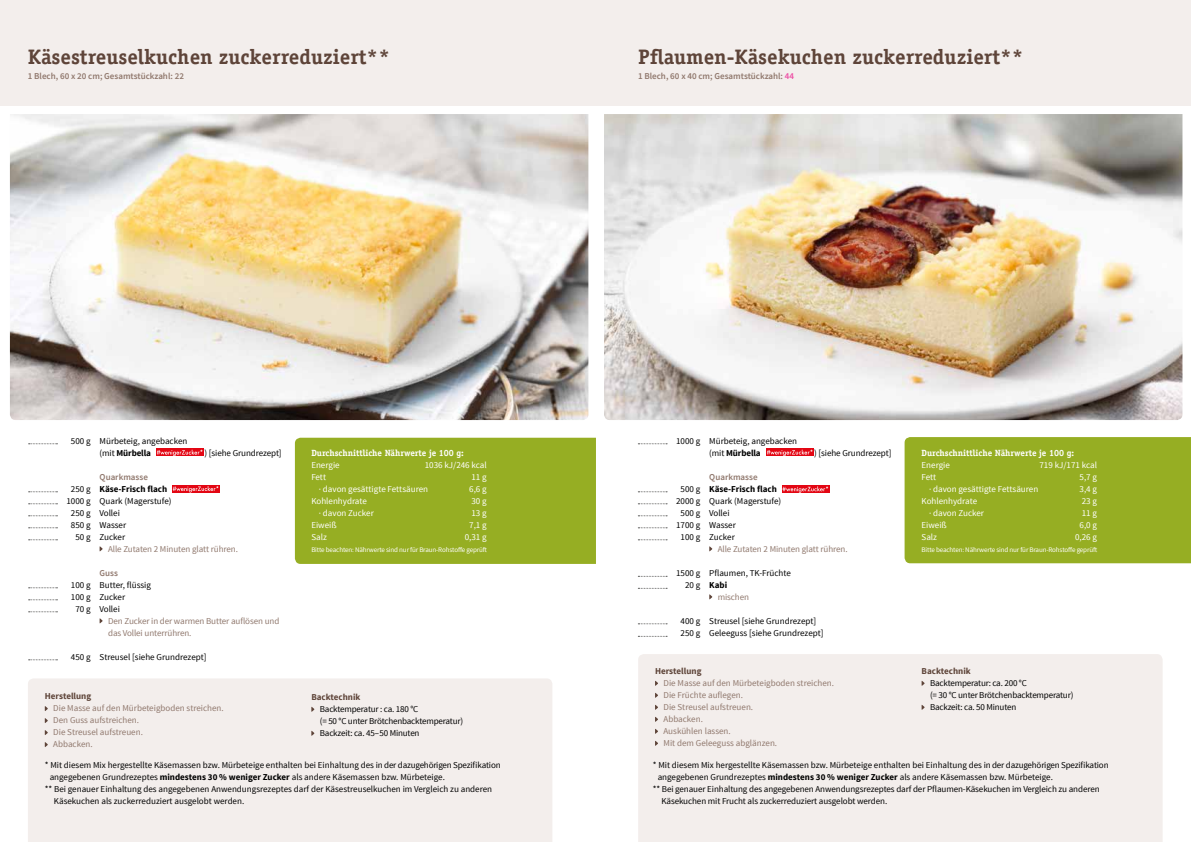
<style>
.page{position:relative;width:1191px;height:842px;background:#fff}
.page>*{position:absolute;margin:0;border:0;box-sizing:border-box;transform-origin:0 0}
.t1{font:700 21px "Officina Serif";color:#5e4439}
.t2{font:9px/12px "Source Sans Pro";color:#000}
.t3{font:9px/12px "Source Sans Pro";color:#90786d}
.t4{font:9px/12px "Source Sans Pro";color:#fff}
.t5{font:9px/12px "Source Sans Pro";letter-spacing:-.02em;color:#000}
.t6{font:600 9px "Source Sans Pro";color:#90786d}
.t7{font:700 9px "Officina Serif Std";color:#fff}
.t8{font:700 9px "Source Sans Pro";color:#5e4439}
.t9{font:700 9px "Source Sans Pro";color:#000}
.t10{font:7px "Source Sans Pro";letter-spacing:-.02em;color:#fff}
.s1{color:#ed4da4}
.s2{font-weight:700}
</style>
<div class="page">
<div style="left:0;top:0;width:1191px;height:106px;background:#f3eeec"></div>
<div style="left:638px;top:654px;width:524px;height:188px;background:#f3eeec"></div>
<div style="left:28px;top:678px;width:524px;height:164px;background:#f3eeec"></div>
<div style="left:295px;top:438px;width:301px;height:126px;background:#96ae23"></div>
<div style="left:904px;top:437px;width:287px;height:126px;background:#96ae23"></div>
<img style="left:604px;top:114px;width:578px;height:306px">
<img style="left:10px;top:114px;width:578px;height:306px">
<svg style="left:709px;top:546px;width:3px;height:6px"></svg>
<svg style="left:709px;top:594px;width:3px;height:6px"></svg>
<svg style="left:100px;top:546px;width:3px;height:6px"></svg>
<svg style="left:100px;top:618px;width:3px;height:6px"></svg>
<svg style="left:638px;top:444px;width:29px;height:1px"></svg>
<svg style="left:638px;top:492px;width:29px;height:1px"></svg>
<svg style="left:638px;top:504px;width:29px;height:1px"></svg>
<svg style="left:638px;top:516px;width:29px;height:1px"></svg>
<svg style="left:638px;top:528px;width:29px;height:1px"></svg>
<svg style="left:638px;top:540px;width:29px;height:1px"></svg>
<svg style="left:638px;top:576px;width:29px;height:1px"></svg>
<svg style="left:638px;top:588px;width:29px;height:1px"></svg>
<svg style="left:638px;top:624px;width:29px;height:1px"></svg>
<svg style="left:638px;top:636px;width:29px;height:1px"></svg>
<svg style="left:29px;top:444px;width:28px;height:1px"></svg>
<svg style="left:29px;top:492px;width:28px;height:1px"></svg>
<svg style="left:29px;top:504px;width:28px;height:1px"></svg>
<svg style="left:29px;top:516px;width:28px;height:1px"></svg>
<svg style="left:29px;top:528px;width:28px;height:1px"></svg>
<svg style="left:29px;top:540px;width:28px;height:1px"></svg>
<svg style="left:29px;top:588px;width:28px;height:1px"></svg>
<svg style="left:29px;top:600px;width:28px;height:1px"></svg>
<svg style="left:29px;top:612px;width:28px;height:1px"></svg>
<svg style="left:29px;top:660px;width:28px;height:1px"></svg>
<svg style="left:655px;top:680px;width:3px;height:6px"></svg>
<svg style="left:655px;top:692px;width:3px;height:6px"></svg>
<svg style="left:655px;top:704px;width:3px;height:6px"></svg>
<svg style="left:655px;top:716px;width:3px;height:6px"></svg>
<svg style="left:655px;top:728px;width:3px;height:6px"></svg>
<svg style="left:655px;top:740px;width:3px;height:6px"></svg>
<svg style="left:45px;top:706px;width:3px;height:5px"></svg>
<svg style="left:45px;top:718px;width:3px;height:5px"></svg>
<svg style="left:45px;top:730px;width:3px;height:5px"></svg>
<svg style="left:45px;top:742px;width:3px;height:5px"></svg>
<svg style="left:311px;top:706px;width:4px;height:6px"></svg>
<svg style="left:311px;top:730px;width:4px;height:6px"></svg>
<svg style="left:921px;top:680px;width:4px;height:6px"></svg>
<svg style="left:921px;top:704px;width:4px;height:6px"></svg>
<div style="left:781px;top:485px;width:48px;height:8px;background:#e30613"></div>
<svg style="left:782px;top:486px;width:46px;height:7px"></svg>
<svg style="left:172px;top:485px;width:48px;height:7px"></svg>
<svg style="left:173px;top:486px;width:45px;height:6px"></svg>
<div style="left:156px;top:448px;width:48px;height:8px;background:#e30613"></div>
<svg style="left:157px;top:450px;width:45px;height:6px"></svg>
<div style="left:766px;top:448px;width:48px;height:8px;background:#e30613"></div>
<svg style="left:767px;top:450px;width:45px;height:6px"></svg>
<h1 class="t1" style="left:28px;top:44px;width:364px">Käsestreuselkuchen zuckerreduziert**</h1>
<p class="t6" style="left:28px;top:70px;width:158px">1 Blech, 60 x 20 cm; Gesamtstückzahl: 22</p>
<h1 class="t1" style="left:638px;top:44px;width:387px">Pflaumen-Käsekuchen zuckerreduziert**</h1>
<p class="t6" style="left:638px;top:70px;width:158px">1 Blech, 60 x 40 cm; Gesamtstückzahl: <span class="s1">44</span></p>
<p class="t2" style="left:71px;top:435px;width:21px">500 g</p>
<p class="t2" style="left:66px;top:483px;width:26px;text-align:right">250 g<br>1000 g<br>250 g<br>850 g<br>50 g</p>
<p class="t2" style="left:71px;top:579px;width:21px;text-align:center">100 g<br>100 g<br>70 g</p>
<p class="t2" style="left:71px;top:651px;width:21px">450 g</p>
<p class="t2" style="left:100px;top:435px;width:89px">Mürbeteig, angebacken (mit <span class="s2">Mürbella</span></p>
<p class="t2" style="left:205px;top:447px;width:79px">) [siehe Grundrezept]</p>
<p class="t6" style="left:100px;top:471px;width:50px">Quarkmasse</p>
<p class="t9" style="left:100px;top:483px;width:69px">Käse-Frisch flach</p>
<p class="t2" style="left:100px;top:495px;width:74px">Quark (Magerstufe)<br>Vollei<br>Wasser<br>Zucker</p>
<p class="t3" style="left:108px;top:543px;width:131px">Alle Zutaten 2 Minuten glatt rühren.</p>
<p class="t6" style="left:100px;top:567px;width:20px">Guss</p>
<p class="t2" style="left:100px;top:579px;width:53px">Butter, flüssig<br>Zucker<br>Vollei</p>
<p class="t3" style="left:108px;top:615px;width:173px">Den Zucker in der warmen Butter auflösen und das Vollei unterrühren.</p>
<p class="t2" style="left:100px;top:651px;width:108px">Streusel [siehe Grundrezept]</p>
<p class="t8" style="left:45px;top:690px;width:48px">Herstellung</p>
<p class="t3" style="left:53px;top:702px;width:172px">Die Masse auf den Mürbeteigboden streichen.<br>Den Guss aufstreichen.<br>Die Streusel aufstreuen.<br>Abbacken.</p>
<p class="t2" style="left:709px;top:435px;width:89px">Mürbeteig, angebacken (mit <span class="s2">Mürbella</span></p>
<p class="t2" style="left:814px;top:447px;width:79px">) [siehe Grundrezept]</p>
<p class="t6" style="left:709px;top:471px;width:50px">Quarkmasse</p>
<p class="t9" style="left:709px;top:483px;width:69px">Käse-Frisch flach</p>
<p class="t2" style="left:709px;top:495px;width:74px">Quark (Magerstufe)<br>Vollei<br>Wasser<br>Zucker</p>
<p class="t3" style="left:718px;top:543px;width:131px">Alle Zutaten 2 Minuten glatt rühren.</p>
<p class="t2" style="left:709px;top:567px;width:83px">Pflaumen, TK-Früchte</p>
<p class="t9" style="left:709px;top:579px;width:19px">Kabi</p>
<p class="t3" style="left:718px;top:591px;width:33px">mischen</p>
<p class="t2" style="left:709px;top:615px;width:116px">Streusel [siehe Grundrezept]<br>Geleeguss [siehe Grundrezept]</p>
<p class="t2" style="left:676px;top:435px;width:26px">1000 g</p>
<p class="t7" style="left:311px;top:447px;width:154px">Durchschnittliche Nährwerte je 100 g:</p>
<p class="t4" style="left:311px;top:459px;width:30px">Energie<br>Fett</p>
<p class="t4" style="left:319px;top:483px;width:111px">· davon gesättigte Fettsäuren</p>
<p class="t4" style="left:311px;top:495px;width:57px">Kohlenhydrate</p>
<p class="t4" style="left:319px;top:507px;width:56px">· davon Zucker</p>
<p class="t4" style="left:311px;top:519px;width:27px">Eiweiß</p>
<p class="t4" style="left:311px;top:531px;width:17px">Salz</p>
<p class="t10" style="left:311px;top:545px;width:177px">Bitte beachten: Nährwerte sind nur für Braun-Rohstoffe geprüft</p>
<p class="t7" style="left:921px;top:447px;width:154px">Durchschnittliche Nährwerte je 100 g:</p>
<p class="t4" style="left:921px;top:459px;width:30px">Energie<br>Fett</p>
<p class="t4" style="left:929px;top:483px;width:111px">· davon gesättigte Fettsäuren</p>
<p class="t4" style="left:921px;top:495px;width:57px">Kohlenhydrate</p>
<p class="t4" style="left:929px;top:507px;width:56px">· davon Zucker</p>
<p class="t4" style="left:921px;top:519px;width:27px">Eiweiß</p>
<p class="t4" style="left:921px;top:531px;width:17px">Salz</p>
<p class="t10" style="left:921px;top:545px;width:177px">Bitte beachten: Nährwerte sind nur für Braun-Rohstoffe geprüft</p>
<p class="t4" style="left:425px;top:459px;width:64px;text-align:right">1036 kJ/246 kcal<br>11 g<br>6,6 g<br>30 g<br>13 g<br>7,1 g<br>0,31 g</p>
<p class="t4" style="left:1039px;top:459px;width:59px;text-align:right">719 kJ/171 kcal<br>5,7 g<br>3,4 g<br>23 g<br>11 g<br>6,0 g<br>0,26 g</p>
<p class="t2" style="left:676px;top:483px;width:26px;text-align:center">500 g<br>2000 g<br>500 g<br>1700 g<br>100 g</p>
<p class="t2" style="left:676px;top:567px;width:26px;text-align:right">1500 g<br>20 g</p>
<p class="t2" style="left:680px;top:615px;width:21px">400 g<br>250 g</p>
<p class="t8" style="left:311px;top:691px;width:51px">Backtechnik</p>
<p class="t5" style="left:320px;top:703px;width:145px">Backtemperatur : ca. 180 °C<br>(= 50 °C unter Brötchenbacktemperatur)<br>Backzeit: ca. 45–50 Minuten</p>
<p class="t8" style="left:655px;top:665px;width:48px">Herstellung</p>
<p class="t3" style="left:663px;top:677px;width:172px">Die Masse auf den Mürbeteigboden streichen.<br>Die Früchte auflegen.<br>Die Streusel aufstreuen.<br>Abbacken.<br>Auskühlen lassen.<br>Mit dem Geleeguss abglänzen.</p>
<p class="t8" style="left:921px;top:665px;width:51px">Backtechnik</p>
<p class="t5" style="left:930px;top:677px;width:145px">Backtemperatur: ca. 200 °C<br>(= 30 °C unter Brötchenbacktemperatur)<br>Backzeit: ca. 50 Minuten</p>
<p class="t2" style="left:45px;top:759px;width:457px">* Mit diesem Mix hergestellte Käsemassen bzw. Mürbeteige enthalten bei Einhaltung des in der dazugehörigen Spezifikation</p>
<p class="t2" style="left:50px;top:771px;width:397px">angegebenen Grundrezeptes <span class="s2">mindestens 30 % weniger Zucker</span> als andere Käsemassen bzw. Mürbeteige.</p>
<p class="t2" style="left:45px;top:783px;width:449px">** Bei genauer Einhaltung des angegebenen Anwendungsrezeptes darf der Käsestreuselkuchen im Vergleich zu anderen</p>
<p class="t2" style="left:54px;top:795px;width:192px">Käsekuchen als zuckerreduziert ausgelobt werden.</p>
<p class="t2" style="left:653px;top:759px;width:457px">* Mit diesem Mix hergestellte Käsemassen bzw. Mürbeteige enthalten bei Einhaltung des in der dazugehörigen Spezifikation</p>
<p class="t2" style="left:657px;top:771px;width:397px">angegebenen Grundrezeptes <span class="s2">mindestens 30 % weniger Zucker</span> als andere Käsemassen bzw. Mürbeteige.</p>
<p class="t2" style="left:653px;top:783px;width:448px">** Bei genauer Einhaltung des angegebenen Anwendungsrezeptes darf der Pflaumen-Käsekuchen im Vergleich zu anderen</p>
<p class="t2" style="left:661px;top:795px;width:227px">Käsekuchen mit Frucht als zuckerreduziert ausgelobt werden.</p>
</div>
